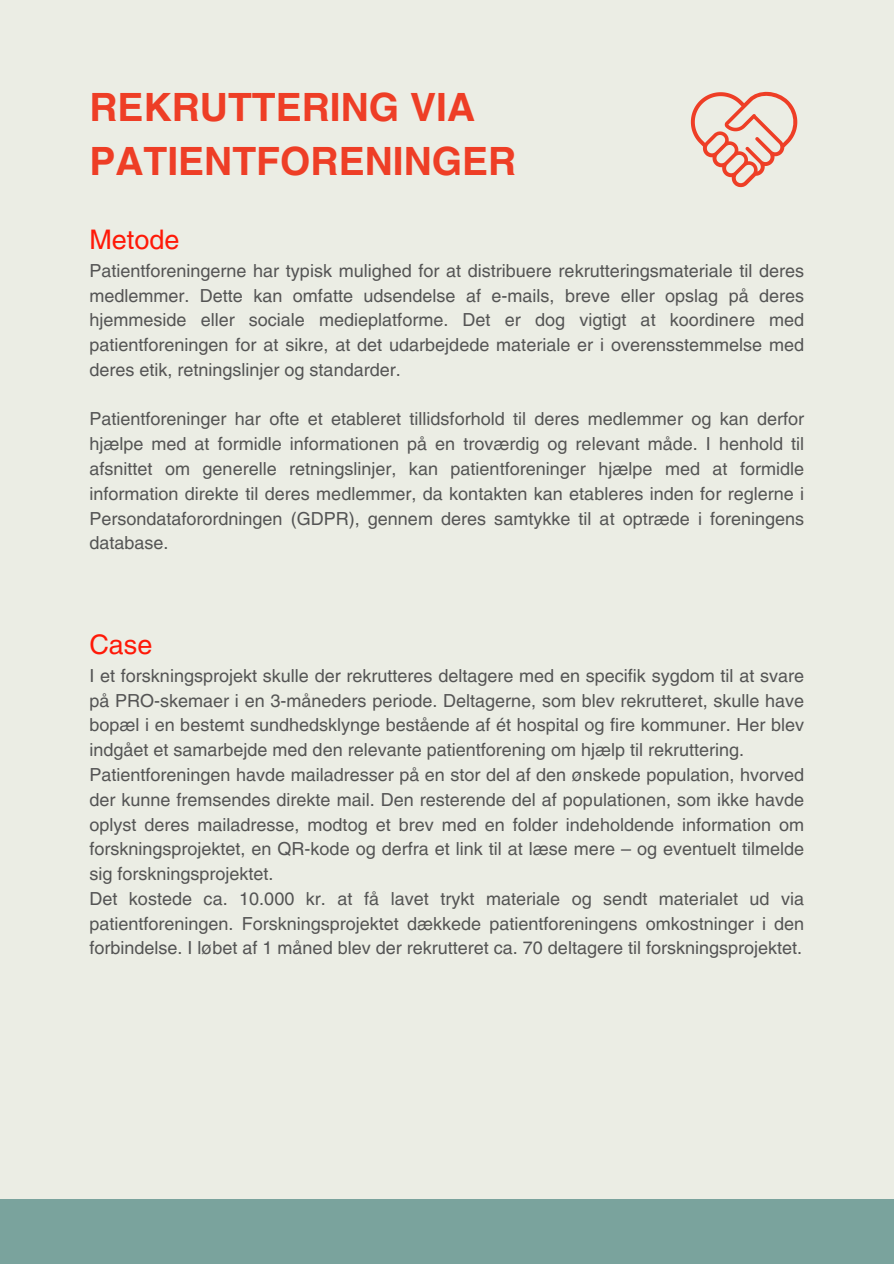
<style>
.page{position:relative;width:894px;height:1264px;background:#fff}
.page>*{position:absolute;margin:0;border:0;box-sizing:border-box;transform-origin:0 0}
.t1{font:700 39px/54px "Helvetica LT Pro";color:#ee3e26}
.t2{font:27px "Helvetica LT Pro";color:#ff1908}
.t3{font:18px/24.8px "Helvetica LT Pro";color:#545454;text-align:justify}
</style>
<div class="page">
<div style="left:0;top:0;width:893px;height:1263px;background:#ebede4"></div>
<svg style="left:690px;top:92px;width:107px;height:95px"></svg>
<div style="left:0;top:1198px;width:893px;height:65px;background:#7aa39d"></div>
<p class="t1" style="left:89px;top:84px;width:428px">REKRUTTERING VIA<br>PATIENTFORENINGER</p>
<p class="t2" style="left:89px;top:229px;width:91px">Metode</p>
<p class="t3" style="left:89px;top:260px;width:716px">Patientforeningerne har typisk mulighed for at distribuere rekrutteringsmateriale til deres medlemmer. Dette kan omfatte udsendelse af e-mails, breve eller opslag på deres hjemmeside eller sociale medieplatforme. Det er dog vigtigt at koordinere med patientforeningen for at sikre, at det udarbejdede materiale er i overensstemmelse med deres etik, retningslinjer og standarder.</p>
<p class="t3" style="left:89px;top:408px;width:716px">Patientforeninger har ofte et etableret tillidsforhold til deres medlemmer og kan derfor hjælpe med at formidle informationen på en troværdig og relevant måde. I henhold til afsnittet om generelle retningslinjer, kan patientforeninger hjælpe med at formidle information direkte til deres medlemmer, da kontakten kan etableres inden for reglerne i Persondataforordningen (GDPR), gennem deres samtykke til at optræde i foreningens database.</p>
<h1 class="t2" style="left:89px;top:634px;width:64px">Case</h1>
<p class="t3" style="left:89px;top:665px;width:716px">I et forskningsprojekt skulle der rekrutteres deltagere med en specifik sygdom til at svare på PRO-skemaer i en 3-måneders periode. Deltagerne, som blev rekrutteret, skulle have bopæl i en bestemt sundhedsklynge bestående af ét hospital og fire kommuner. Her blev indgået et samarbejde med den relevante patientforening om hjælp til rekruttering.</p>
<p class="t3" style="left:89px;top:764px;width:716px">Patientforeningen havde mailadresser på en stor del af den ønskede population, hvorved der kunne fremsendes direkte mail. Den resterende del af populationen, som ikke havde oplyst deres mailadresse, modtog et brev med en folder indeholdende information om forskningsprojektet, en QR-kode og derfra et link til at læse mere – og eventuelt tilmelde sig forskningsprojektet.</p>
<p class="t3" style="left:89px;top:887px;width:716px">Det kostede ca. 10.000 kr. at få lavet trykt materiale og sendt materialet ud via patientforeningen. Forskningsprojektet dækkede patientforeningens omkostninger i den forbindelse. I løbet af 1 måned blev der rekrutteret ca. 70 deltagere til forskningsprojektet.</p>
</div>
